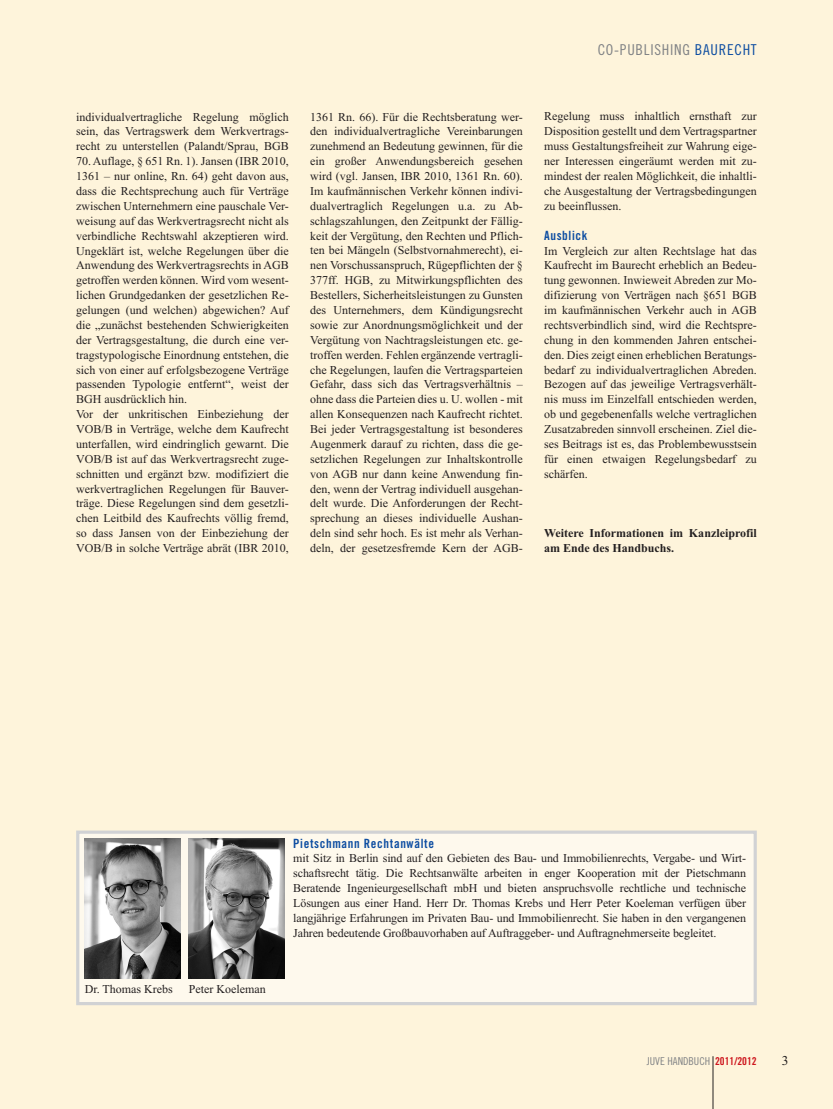
<style>
.page{position:relative;width:833px;height:1109px;background:#fef4db}
.page>*{position:absolute;margin:0;border:0;box-sizing:border-box;transform-origin:0 0}
.t1{font:15px "Trade Gothic LT Std Cn 18";letter-spacing:.05em;color:#808285}
.t2{font:13.5px "Juve Times New Roman";color:#231f20}
.t3{font:12.75px "Trade Gothic LT Std Bd Cn 20";letter-spacing:.05em;color:#0d4da1}
.t4{font:12px/14.9px "Juve Times New Roman";color:#231f20;text-align:justify}
.t5{font:700 12px/14.9px "Juve Times New Roman";color:#231f20}
.t6{font:10.8px "Trade Gothic LT Std Cn 18";color:#808285}
.s1{color:#0d4da1}
.s2{font-family:"Trade Gothic LT Std Bd Cn 20";color:#cd151d}
</style>
<div class="page">
<hr style="left:712px;top:1056px;width:1px;height:53px;background:#231f20">
<div style="left:76px;top:831px;width:680px;height:174px;background:#fef9ed;border:3px solid #d1d2d4"></div>
<img style="left:85px;top:838px;width:95px;height:141px">
<img style="left:189px;top:838px;width:96px;height:141px">
<p class="t1" style="left:597px;top:41px;width:161px">CO-PUBLISHING <span class="s1">BAURECHT</span></p>
<p class="t4" style="left:76px;top:109px;width:214px">individualvertragliche Regelung möglich sein, das Vertragswerk dem Werkvertrags&shy;recht zu unterstellen (Palandt/Sprau, BGB</p>
<p class="t4" style="left:76px;top:154px;width:214px;text-align:left">70. Auflage, § 651 Rn. 1). Jansen (IBR 2010, 1361 – nur online, Rn. 64) geht davon aus, dass die Rechtsprechung auch für Verträge zwischen Unternehmern eine pauschale Ver&shy;weisung auf das Werkvertragsrecht nicht als verbindliche Rechtswahl akzeptieren wird.<br>Ungeklärt ist, welche Regelungen über die Anwendung des Werkvertragsrechts in AGB getroffen werden können. Wird vom wesent&shy;lichen Grundgedanken der gesetzlichen Re&shy;gelungen (und welchen) abgewichen? Auf die „zunächst bestehenden Schwierigkeiten der Vertragsgestaltung, die durch eine ver&shy;tragstypologische Einordnung entstehen, die sich von einer auf erfolgsbezogene Verträge passenden Typologie entfernt“, weist der BGH ausdrücklich hin.<br>Vor der unkritischen Einbeziehung der VOB/B in Verträge, welche dem Kaufrecht unterfallen, wird eindringlich gewarnt. Die VOB/B ist auf das Werkvertragsrecht zuge&shy;schnitten und ergänzt bzw. modifiziert die werkvertraglichen Regelungen für Bauver&shy;träge. Diese Regelungen sind dem gesetzli&shy;chen Leitbild des Kaufrechts völlig fremd, so dass Jansen von der Einbeziehung der VOB/B in solche Verträge abrät (IBR 2010,</p>
<p class="t4" style="left:310px;top:109px;width:214px">1361 Rn. 66). Für die Rechtsberatung wer&shy;den individualvertragliche Vereinbarungen zunehmend an Bedeutung gewinnen, für die ein großer Anwendungsbereich gesehen wird (vgl. Jansen, IBR 2010, 1361 Rn. 60).<br>Im kaufmännischen Verkehr können indivi&shy;dualvertraglich Regelungen u.a. zu Ab&shy;schlagszahlungen, den Zeitpunkt der Fällig&shy;keit der Vergütung, den Rechten und Pflich&shy;ten bei Mängeln (Selbstvornahmerecht), ei&shy;nen Vorschussanspruch, Rügepflichten der § 377ff. HGB, zu Mitwirkungspflichten des Bestellers, Sicherheitsleistungen zu Gunsten des Unternehmers, dem Kündigungsrecht sowie zur Anordnungsmöglichkeit und der Vergütung von Nachtragsleistungen etc. ge&shy;troffen werden. Fehlen ergänzende vertragli&shy;che Regelungen, laufen die Vertragsparteien Gefahr, dass sich das Vertragsverhältnis – ohne dass die Parteien dies u. U. wollen - mit allen Konsequenzen nach Kaufrecht richtet.<br>Bei jeder Vertragsgestaltung ist besonderes Augenmerk darauf zu richten, dass die ge&shy;setzlichen Regelungen zur Inhaltskontrolle von AGB nur dann keine Anwendung fin&shy;den, wenn der Vertrag individuell ausgehan&shy;delt wurde. Die Anforderungen der Recht&shy;sprechung an dieses individuelle Aushan&shy;deln sind sehr hoch. Es ist mehr als Verhan&shy;deln, der gesetzesfremde Kern der AGB-</p>
<p class="t4" style="left:544px;top:109px;width:214px">Regelung muss inhaltlich ernsthaft zur Disposition gestellt und dem Vertragspartner muss Gestaltungsfreiheit zur Wahrung eige&shy;ner Interessen eingeräumt werden mit zu&shy;mindest der realen Möglichkeit, die inhaltli&shy;che Ausgestaltung der Vertragsbedingungen zu beeinflussen.</p>
<p class="t3" style="left:544px;top:227px;width:45px">Ausblick</p>
<p class="t4" style="left:544px;top:243px;width:214px">Im Vergleich zur alten Rechtslage hat das Kaufrecht im Baurecht erheblich an Bedeu&shy;tung gewonnen. Inwieweit Abreden zur Mo&shy;difizierung von Verträgen nach §651 BGB im kaufmännischen Verkehr auch in AGB rechtsverbindlich sind, wird die Rechtspre&shy;chung in den kommenden Jahren entschei&shy;den. Dies zeigt einen erheblichen Beratungs&shy;bedarf zu individualvertraglichen Abreden.<br>Bezogen auf das jeweilige Vertragsverhält&shy;nis muss im Einzelfall entschieden werden, ob und gegebenenfalls welche vertraglichen Zusatzabreden sinnvoll erscheinen. Ziel die&shy;ses Beitrags ist es, das Problembewusstsein für einen etwaigen Regelungsbedarf zu schärfen.</p>
<p class="t5" style="left:544px;top:526px;width:214px">Weitere Informationen im Kanzleiprofil am Ende des Handbuchs.</p>
<p class="t4" style="left:85px;top:982px;width:90px">Dr. Thomas Krebs</p>
<p class="t4" style="left:189px;top:982px;width:78px">Peter Koeleman</p>
<p class="t3" style="left:293px;top:835px;width:142px">Pietschmann Rechtanwälte</p>
<p class="t4" style="left:293px;top:851px;width:454px">mit Sitz in Berlin sind auf den Gebieten des Bau- und Immobilienrechts, Vergabe- und Wirt&shy;schaftsrecht tätig. Die Rechtsanwälte arbeiten in enger Kooperation mit der Pietschmann Beratende Ingenieurgesellschaft mbH und bieten anspruchsvolle rechtliche und technische Lösungen aus einer Hand. Herr Dr. Thomas Krebs und Herr Peter Koeleman verfügen über langjährige Erfahrungen im Privaten Bau- und Immobilienrecht. Sie haben in den vergangenen Jahren bedeutende Großbauvorhaben auf Auftraggeber- und Auftragnehmerseite begleitet.</p>
<p class="t6" style="left:647px;top:1054px;width:111px">JUVE HANDBUCH <span class="s2">2011/2012</span></p>
<p class="t2" style="left:782px;top:1053px;width:8px">3</p>
</div>
